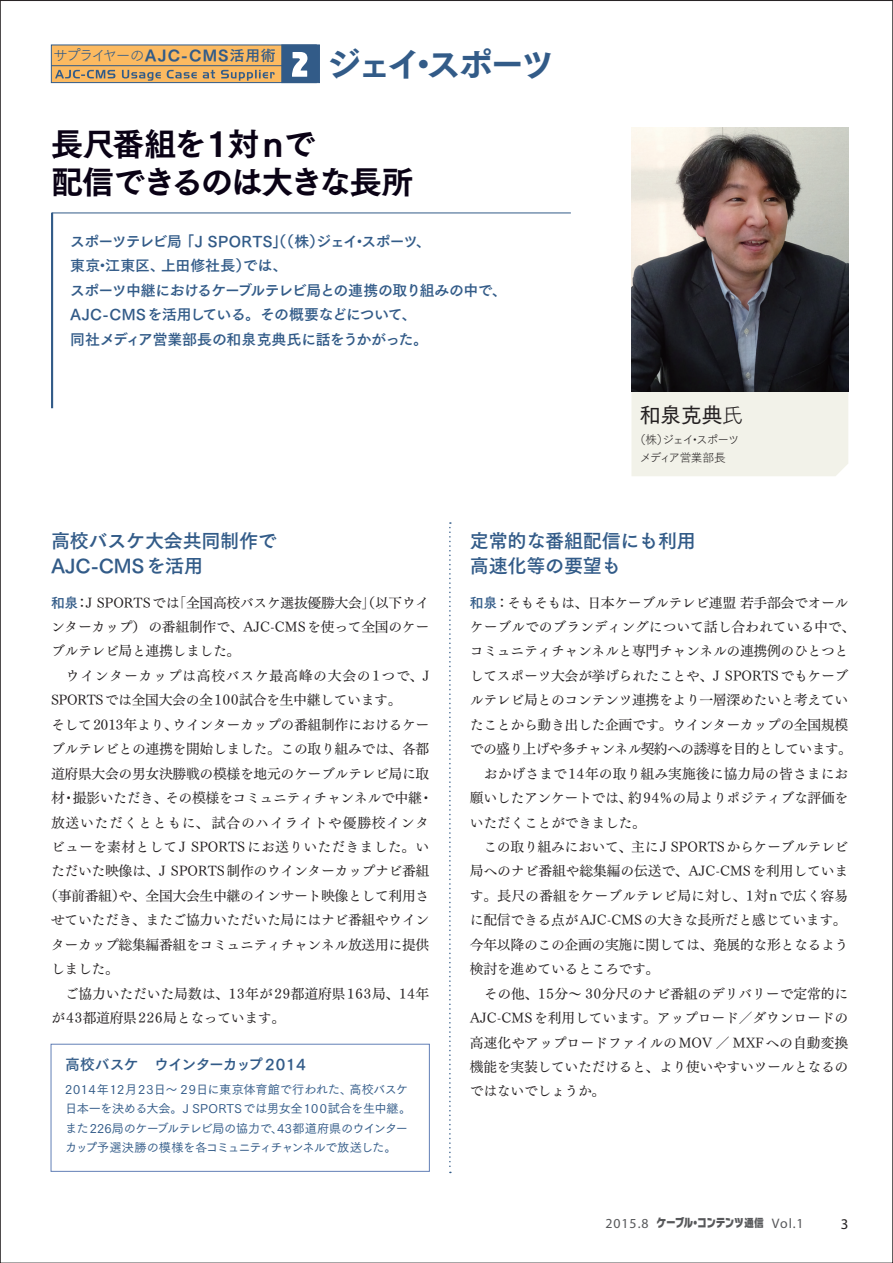
<style>
.page{position:relative;width:893px;height:1263px;background:#fff}
.page>*{position:absolute;margin:0;border:0;box-sizing:border-box;transform-origin:0 0}
.t1{font:34.05px "Tsuku Go Pro E";letter-spacing:-.115em;color:#325b88}
.t2{font:31.95px/38.2px "Tsuku Go Pro E";letter-spacing:-.035em;color:#0a0215}
.t3{font:21.3px "Tsuku Go Pro D";color:#231f20}
.t4{font:19.2px/24.5px "Tsuku Go Pro B";letter-spacing:-.015em;color:#325b88}
.t5{font:14.85px/24.5px "Tsuku Go Pro B";letter-spacing:-.03em;color:#325b88}
.t6{font:14.85px "Tsuku Go Pro L";letter-spacing:-.135em;color:#325b88}
.t7{font:14.85px "Myriad Pro";color:#231f20}
.t8{font:13.8px/24.5px "Tsuku Min Pro M";letter-spacing:-.025em;color:#231f20}
.t9{font:13.8px "Tsuku Min Pro M";letter-spacing:.02em;color:#231f20}
.t10{font:13.8px "Tsuku Min Pro M";letter-spacing:.055em;color:#231f20}
.t11{font:13.8px "Tsuku Min Pro M";letter-spacing:.05em;color:#231f20}
.t12{font:13.8px "Myriad Pro";letter-spacing:.07em;color:#57585a}
.t13{font:12.15px/19.2px "Tsuku Go Pro M";letter-spacing:-.025em;color:#325b88}
.t14{font:11.7px/18px "Tsuku Go Pro L";letter-spacing:-.11em;color:#231f20}
.s1{font-family:"Tsuku Go Pro E"}
.s2{font-family:"Tsuku Go Pro B"}
.s3{font-family:"Tsuku Go Pro L"}
.s4{font-family:"Tsuku Go Pro B";color:#325b88}
.s5{font-family:"Typelabo N Std";font-weight:900;font-size:11.4px}
.s6{font-family:"UD Shin Go Pro";font-weight:800;font-size:10.95px}
</style>
<div class="page">
<div style="left:631px;top:391px;width:217px;height:85px;background:#f2f2e9"></div>
<img style="left:631px;top:128px;width:217px;height:263px">
<div style="left:51px;top:45px;width:266px;height:38px;background:#fcba61;border:1px solid #325b88"></div>
<hr style="left:51px;top:65px;width:260px;height:1px;background:#325b88">
<div style="left:281px;top:45px;width:39px;height:38px;background:#325b88;border:1px solid #325b88"></div>
<svg style="left:55px;top:70px;width:220px;height:11px"></svg>
<svg style="left:292px;top:52px;width:15px;height:25px"></svg>
<svg style="left:449px;top:522px;width:2px;height:651px"></svg>
<hr style="left:52px;top:213px;width:519px;height:1px;background:#325b88">
<hr style="left:51px;top:213px;width:2px;height:195px;background:#325b88">
<div style="left:51px;top:1044px;width:379px;height:128px;border:1px solid #627fb6"></div>
<p class="t6" style="left:53px;top:43px;width:224px">サプライヤーの<span class="s1">AJC-CMS</span><span class="s2">活用術</span></p>
<h1 class="t1" style="left:327px;top:33px;width:229px">ジェイ・スポーツ</h1>
<h2 class="t2" style="left:51px;top:121px;width:364px">長尺番組を1対nで<br>配信できるのは大きな長所</h2>
<p class="t5" style="left:70px;top:227px;width:438px">スポーツテレビ局 「J SPORTS」（（株）ジェイ・スポーツ、<br>東京・江東区、上田修社長）では、<br>スポーツ中継におけるケーブルテレビ局との連携の取り組みの中で、<br>AJC-CMSを活用している。その概要などについて、<br>同社メディア営業部長の和泉克典氏に話をうかがった。</p>
<h3 class="t3" style="left:640px;top:397px;width:105px">和泉克典<span class="s3">氏</span></h3>
<p class="t14" style="left:640px;top:429px;width:101px;text-indent:-6px">（株）ジェイ・スポーツメディア営業部長</p>
<h3 class="t4" style="left:51px;top:527px;width:228px">高校バスケ大会共同制作で<br>AJC-CMSを活用</h3>
<p class="t8" style="left:51px;top:588px;width:380px"><span class="s4">和泉</span>：J SPORTSでは「全国高校バスケ選抜優勝大会」（以下ウイ</p>
<p class="t8" style="left:51px;top:613px;width:380px">ンターカップ）の番組制作で、AJC-CMSを使って全国のケー</p>
<p class="t8" style="left:51px;top:637px;width:191px">ブルテレビ局と連携しました。</p>
<p class="t10" style="left:51px;top:663px;width:380px">　ウインターカップは高校バスケ最高峰の大会の1つで、J</p>
<p class="t8" style="left:51px;top:686px;width:352px">SPORTSでは全国大会の全100試合を生中継しています。</p>
<p class="t8" style="left:51px;top:711px;width:380px">そして2013年より、ウインターカップの番組制作におけるケー</p>
<p class="t8" style="left:51px;top:735px;width:380px">ブルテレビとの連携を開始しました。この取り組みでは、各都</p>
<p class="t8" style="left:51px;top:760px;width:380px">道府県大会の男女決勝戦の模様を地元のケーブルテレビ局に取</p>
<p class="t8" style="left:51px;top:784px;width:383px">材・撮影いただき、その模様をコミュニティチャンネルで中継・</p>
<p class="t11" style="left:51px;top:810px;width:380px">放送いただくとともに、試合のハイライトや優勝校インタ</p>
<p class="t9" style="left:51px;top:834px;width:380px">ビューを素材としてJ SPORTSにお送りいただきました。い</p>
<p class="t8" style="left:51px;top:857px;width:380px">ただいた映像は、J SPORTS制作のウインターカップナビ番組</p>
<p class="t8" style="left:44px;top:882px;width:387px">（事前番組）や、全国大会生中継のインサート映像として利用さ</p>
<p class="t8" style="left:51px;top:906px;width:380px">せていただき、またご協力いただいた局にはナビ番組やウイン</p>
<p class="t8" style="left:51px;top:931px;width:380px">ターカップ総集編番組をコミュニティチャンネル放送用に提供</p>
<p class="t8" style="left:51px;top:955px;width:69px">しました。</p>
<p class="t8" style="left:51px;top:980px;width:380px">　ご協力いただいた局数は、13年が29都道府県163局、14年</p>
<p class="t8" style="left:51px;top:1004px;width:236px">が43都道府県226局となっています。</p>
<p class="t5" style="left:65px;top:1050px;width:242px">高校バスケ　ウインターカップ2014</p>
<p class="t13" style="left:65px;top:1079px;width:348px">2014年12月23日～ 29日に東京体育館で行われた、高校バスケ日本一を決める大会。J SPORTSでは男女全100試合を生中継。また226局のケーブルテレビ局の協力で、43都道府県のウインターカップ予選決勝の模様を各コミュニティチャンネルで放送した。</p>
<h3 class="t4" style="left:470px;top:527px;width:228px">定常的な番組配信にも利用高速化等の要望も</h3>
<p class="t8" style="left:470px;top:588px;width:387px"><span class="s4">和泉</span>：そもそもは、日本ケーブルテレビ連盟 若手部会でオールケーブルでのブランディングについて話し合われている中で、コミュニティチャンネルと専門チャンネルの連携例のひとつとしてスポーツ大会が挙げられたことや、J SPORTSでもケーブルテレビ局とのコンテンツ連携をより一層深めたいと考えていたことから動き出した企画です。ウインターカップの全国規模での盛り上げや多チャンネル契約への誘導を目的としています。　おかげさまで14年の取り組み実施後に協力局の皆さまにお願いしたアンケートでは、約94％の局よりポジティブな評価をいただくことができました。<br>　この取り組みにおいて、主にJ SPORTSからケーブルテレビ局へのナビ番組や総集編の伝送で、AJC-CMSを利用しています。長尺の番組をケーブルテレビ局に対し、1対nで広く容易に配信できる点がAJC-CMSの大きな長所だと感じています。今年以降のこの企画の実施に関しては、発展的な形となるよう検討を進めているところです。<br>　その他、15分～ 30分尺のナビ番組のデリバリーで定常的に<br>AJC-CMSを利用しています。アップロード／ダウンロードの高速化やアップロードファイルのMOV ／ MXFへの自動変換機能を実装していただけると、より使いやすいツールとなるのではないでしょうか。</p>
<p class="t12" style="left:605px;top:1214px;width:200px">2015.8 <span class="s5">ケーブル・コンテンツ</span><span class="s6">通信</span> Vol.1</p>
<p class="t7" style="left:841px;top:1214px;width:9px">3</p>
</div>
